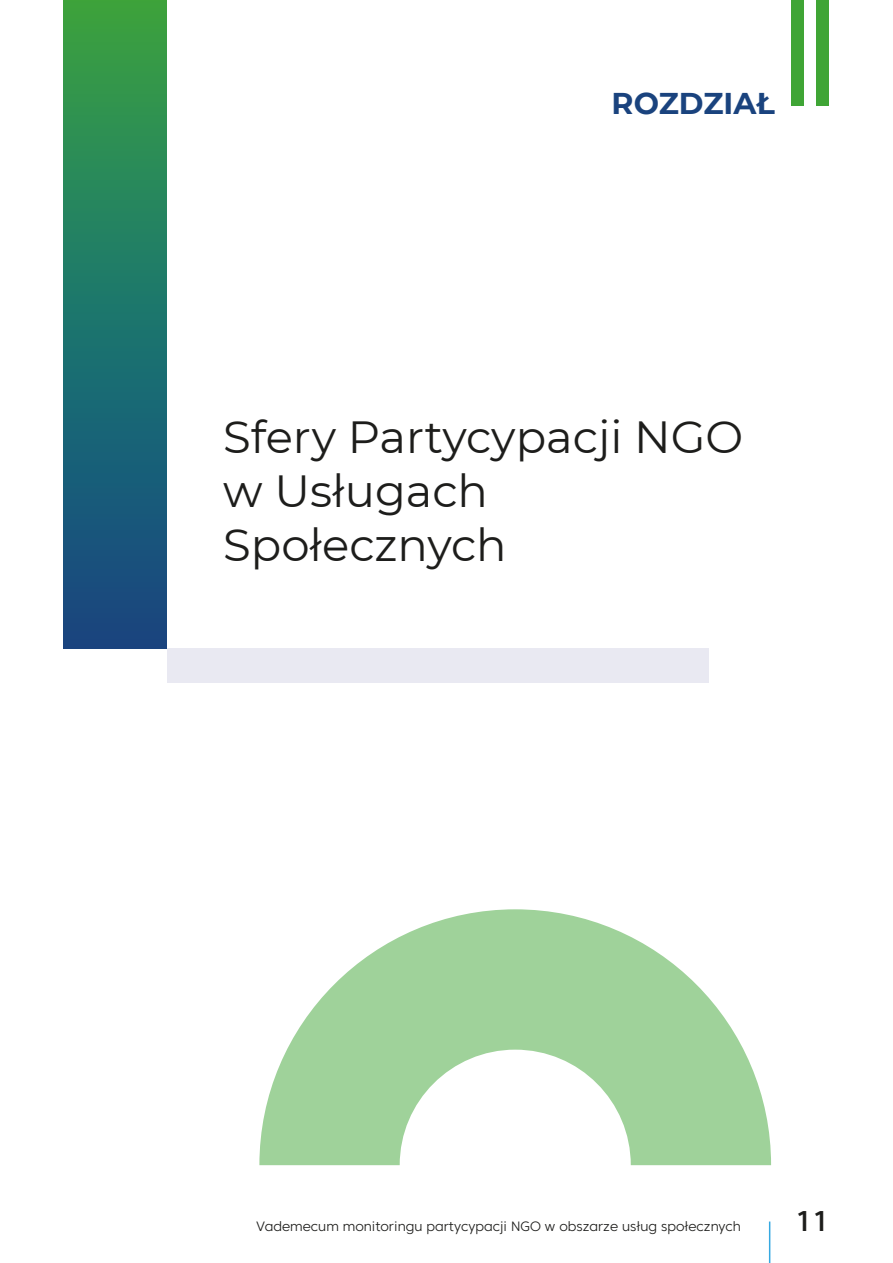
<style>
.page{position:relative;width:893px;height:1263px;background:#fff}
.page>*{position:absolute;margin:0;border:0;box-sizing:border-box;transform-origin:0 0}
.t1{font:45px/54px "Montserrat";color:#1d1d1b}
.t2{font:700 30px "Montserrat";color:#1a437e}
.t3{font:500 28.5px "Core Sans C 55";color:#1d1d1b}
.t4{font:300 13.5px "Core Sans C 35";color:#1d1d1b}
</style>
<div class="page">
<hr style="left:769px;top:1221px;width:1px;height:42px;background:#36a9e1">
<div style="left:64px;top:0;width:103px;height:648px;background:linear-gradient(to bottom,#34a346,#104589)"></div>
<div style="left:167px;top:648px;width:541px;height:34px;background:#e9e9f2"></div>
<div style="left:816px;top:0;width:13px;height:105px;background:#3fa535"></div>
<div style="left:791px;top:0;width:13px;height:105px;background:#3fa535"></div>
<svg style="left:259px;top:909px;width:512px;height:256px;fill:#9fd29a"></svg>
<h2 class="t2" style="left:612px;top:82px;width:165px">ROZDZIAŁ</h2>
<h1 class="t1" style="left:223px;top:408px;width:522px">Sfery Partycypacji NGO w Usługach<br>Społecznych</h1>
<p class="t4" style="left:256px;top:1218px;width:486px">Vademecum monitoringu partycypacji NGO w obszarze usług społecznych</p>
<h3 class="t3" style="left:795px;top:1203px;width:36px">11</h3>
</div>
